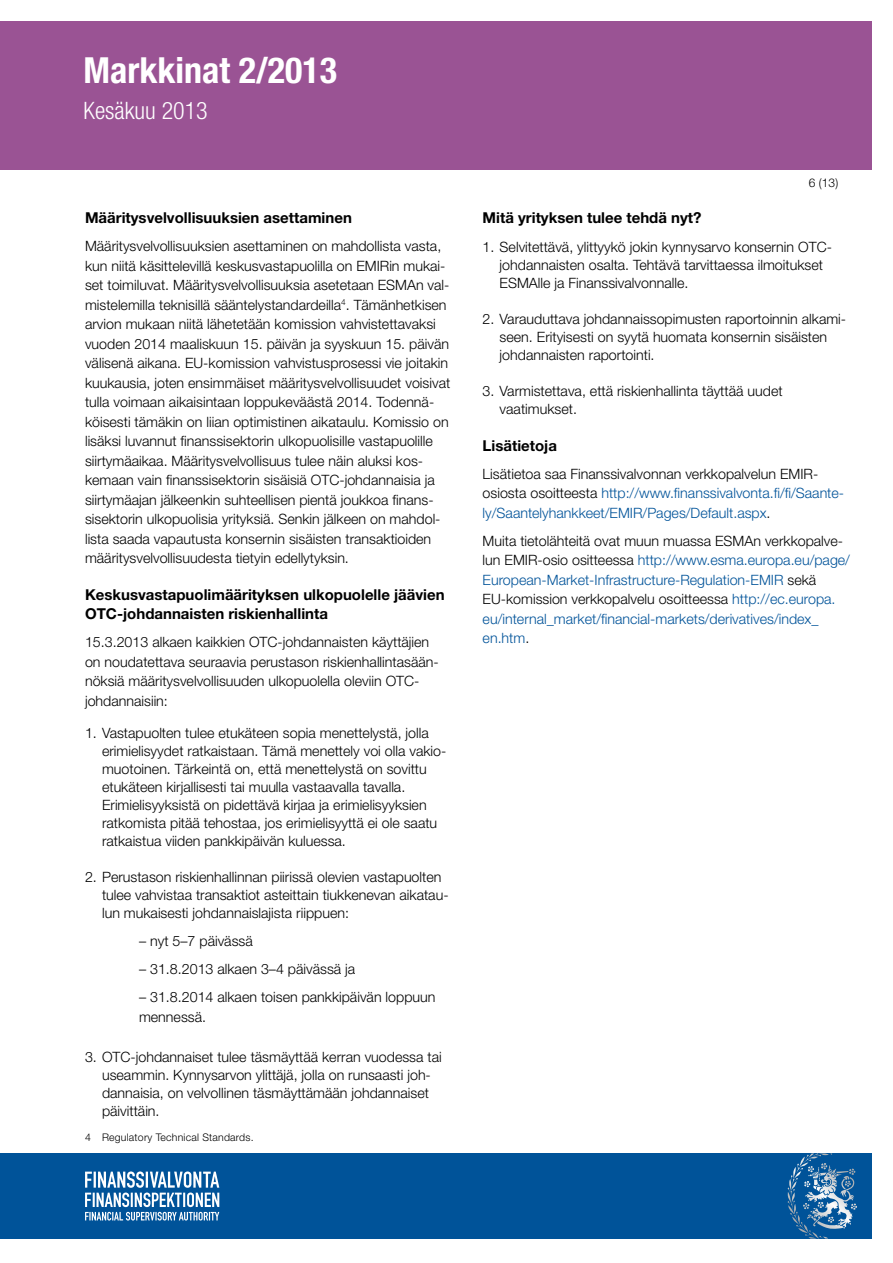
<style>
.page{position:relative;width:893px;height:1263px;background:#fff}
.page>*{position:absolute;margin:0;border:0;box-sizing:border-box;transform-origin:0 0}
.t1{font:700 condensed 36px "Helvetica Neue LT Std";color:#fff}
.t2{font:300 condensed 24px "Helvetica Neue LT Std";color:#fff}
.t3{font:700 15px/19.5px "Helvetica Neue LT Std";color:#000}
.t4{font:300 14.25px/19.5px "Helvetica Neue LT Std";color:#000}
.t5{font:300 14.25px/19.5px "Helvetica Neue LT Std";color:#005399}
.t6{font:300 12px "Helvetica Neue LT Std";color:#000}
.t7{font:300 10.5px "Helvetica Neue LT Std";letter-spacing:.02em;color:#000}
.s1{color:#000}
</style>
<div class="page">
<div style="left:0;top:21px;width:872px;height:149px;background:#9a5394"></div>
<div style="left:0;top:1153px;width:872px;height:85px;background:#005399"></div>
<svg style="left:800px;top:1153px;width:32px;height:13px"></svg>
<svg style="left:85px;top:1171px;width:134px;height:49px"></svg>
<h1 class="t1" style="left:84px;top:49px;width:255px">Markkinat 2/2013</h1>
<h2 class="t2" style="left:84px;top:97px;width:126px">Kesäkuu 2013</h2>
<p class="t3" style="left:85px;top:208px;width:268px">Määritysvelvollisuuksien asettaminen</p>
<p class="t4" style="left:85px;top:236px;width:367px">Määritysvelvollisuuksien asettaminen on mahdollista vasta, kun niitä käsittelevillä keskusvastapuolilla on EMIRin mukai&shy;set toimiluvat. Määritysvelvollisuuksia asetetaan ESMAn val&shy;mistelemilla teknisillä sääntelystandardeilla<sup>4</sup>. Tämänhetkisen arvion mukaan niitä lähetetään komission vahvistettavaksi vuoden 2014 maaliskuun 15. päivän ja syyskuun 15. päivän välisenä aikana. EU-komission vahvistusprosessi vie joitakin kuukausia, joten ensimmäiset määritysvelvollisuudet voisivat tulla voimaan aikaisintaan loppukeväästä 2014. Todennä&shy;köisesti tämäkin on liian optimistinen aikataulu. Komissio on lisäksi luvannut finanssisektorin ulkopuolisille vastapuolille siirtymäaikaa. Määritysvelvollisuus tulee näin aluksi kos&shy;kemaan vain finanssisektorin sisäisiä OTC-johdannaisia ja siirtymäajan jälkeenkin suhteellisen pientä joukkoa finans&shy;sisektorin ulkopuolisia yrityksiä. Senkin jälkeen on mahdol&shy;lista saada vapautusta konsernin sisäisten transaktioiden määritysvelvollisuudesta tietyin edellytyksin.</p>
<p class="t3" style="left:85px;top:584px;width:361px">Keskusvastapuolimäärityksen ulkopuolelle jäävien<br>OTC-johdannaisten riskienhallinta</p>
<p class="t4" style="left:85px;top:632px;width:355px">15.3.2013 alkaen kaikkien OTC-johdannaisten käyttäjien on noudatettava seuraavia perustason riskienhallintasään&shy;nöksiä määritysvelvollisuuden ulkopuolella oleviin OTC&shy;johdannaisiin:</p>
<p class="t4" style="left:102px;top:724px;width:346px;line-height:18px;text-indent:-17px">1. Vastapuolten tulee etukäteen sopia menettelystä, jolla erimielisyydet ratkaistaan. Tämä menettely voi olla vakio&shy;muotoinen. Tärkeintä on, että menettelystä on sovittu etukäteen kirjallisesti tai muulla vastaavalla tavalla.<br>Erimielisyyksistä on pidettävä kirjaa ja erimielisyyksien ratkomista pitää tehostaa, jos erimielisyyttä ei ole saatu ratkaistua viiden pankkipäivän kuluessa.</p>
<p class="t4" style="left:102px;top:868px;width:348px;line-height:18px;text-indent:-17px">2. Perustason riskienhallinnan piirissä olevien vastapuolten tulee vahvistaa transaktiot asteittain tiukkenevan aikatau&shy;lun mukaisesti johdannaislajista riippuen:</p>
<p class="t4" style="left:139px;top:931px;width:115px">– nyt 5–7 päivässä</p>
<p class="t4" style="left:139px;top:959px;width:218px">– 31.8.2013 alkaen 3–4 päivässä ja</p>
<p class="t4" style="left:139px;top:987px;width:298px">– 31.8.2014 alkaen toisen pankkipäivän loppuun mennessä.</p>
<p class="t4" style="left:102px;top:1048px;width:341px;line-height:18px;text-indent:-17px">3. OTC-johdannaiset tulee täsmäyttää kerran vuodessa tai useammin. Kynnysarvon ylittäjä, jolla on runsaasti joh&shy;dannaisia, on velvollinen täsmäyttämään johdannaiset päivittäin.</p>
<p class="t7" style="left:85px;top:1130px;width:170px">4 Regulatory Technical Standards.</p>
<p class="t6" style="left:809px;top:176px;width:31px">6 (13)</p>
<p class="t3" style="left:483px;top:208px;width:220px">Mitä yrityksen tulee tehdä nyt?</p>
<p class="t4" style="left:500px;top:238px;width:334px;line-height:18px;text-indent:-17px">1. Selvitettävä, ylittyykö jokin kynnysarvo konsernin OTC&shy;johdannaisten osalta. Tehtävä tarvittaessa ilmoitukset<br>ESMAlle ja Finanssivalvonnalle.</p>
<p class="t4" style="left:500px;top:310px;width:348px;line-height:18px;text-indent:-17px">2. Varauduttava johdannaissopimusten raportoinnin alkami&shy;seen. Erityisesti on syytä huomata konsernin sisäisten johdannaisten raportointi.</p>
<p class="t4" style="left:500px;top:382px;width:284px;line-height:18px;text-indent:-17px">3. Varmistettava, että riskienhallinta täyttää uudet vaatimukset.</p>
<p class="t3" style="left:483px;top:435px;width:76px">Lisätietoja</p>
<p class="t5" style="left:483px;top:463px;width:363px"><span class="s1">Lisätietoa saa Finanssivalvonnan verkkopalvelun EMIR&shy;osiosta osoitteesta</span> http://www.finanssivalvonta.fi/fi/Saante&shy;ly/Saantelyhankkeet/EMIR/Pages/Default.aspx<span class="s1">.</span></p>
<p class="t5" style="left:483px;top:530px;width:369px"><span class="s1">Muita tietolähteitä ovat muun muassa ESMAn verkkopalve&shy;lun EMIR-osio ositteessa</span> http://www.esma.europa.eu/page/ European-Market-Infrastructure-Regulation-EMIR <span class="s1">sekä EU-komission verkkopalvelu osoitteessa</span> http://ec.europa. eu/internal_market/financial-markets/derivatives/index_ en.htm<span class="s1">.</span></p>
</div>
